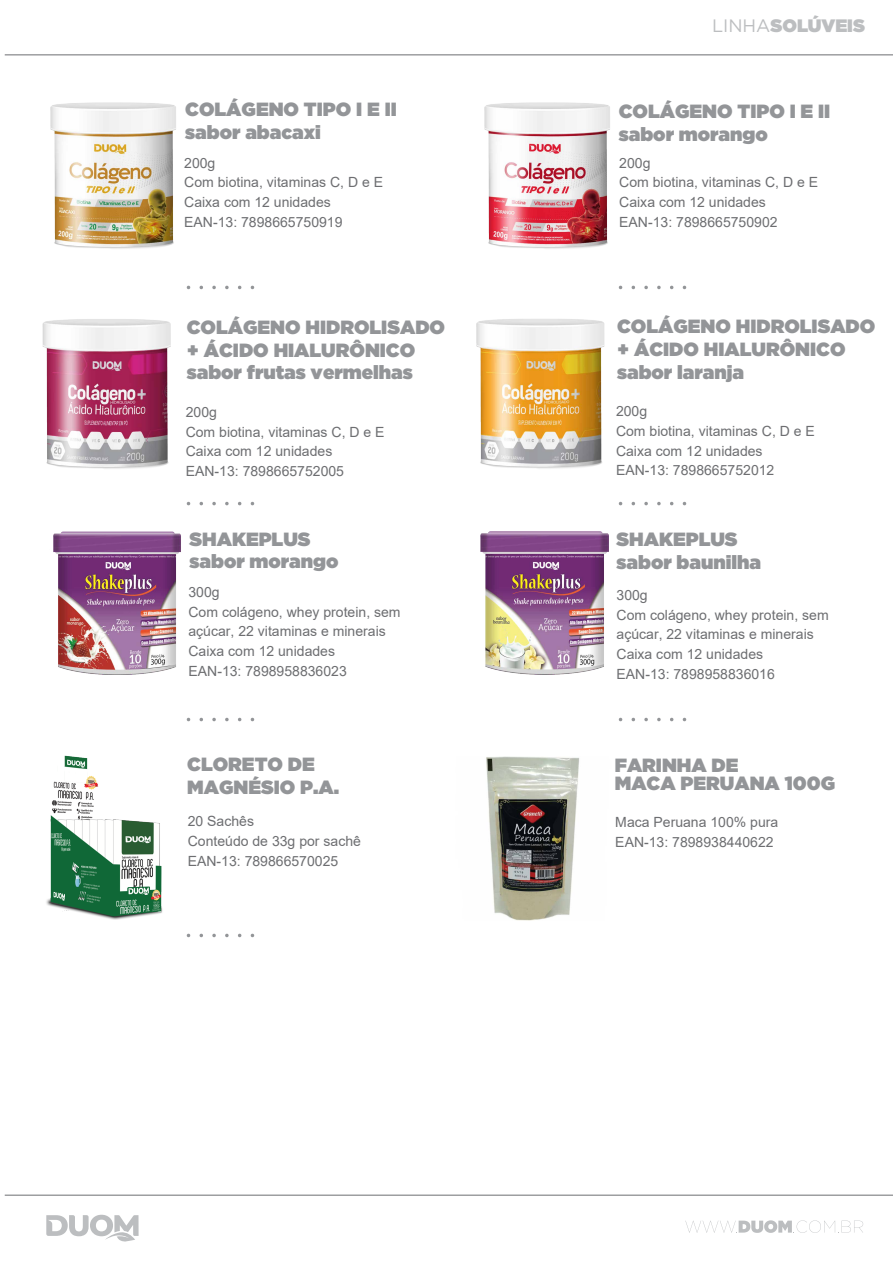
<style>
.page{position:relative;width:893px;height:1263px;background:#fff}
.page>*{position:absolute;margin:0;border:0;box-sizing:border-box;transform-origin:0 0}
.t1{font:900 19.05px/23px "Gotham";color:#939598}
.t2{font:900 18px "Gotham";color:#bcbec0}
.t3{font:14.1px/19.8px "Arial";color:#6d6e71}
.s1{font-weight:400}
</style>
<div class="page">
<hr style="left:5px;top:1195px;width:888px;height:1px;background:#6d6e71">
<svg style="left:685px;top:1220px;width:178px;height:13px"></svg>
<svg style="left:46px;top:1215px;width:93px;height:27px"></svg>
<hr style="left:5px;top:54px;width:888px;height:1px;background:#6d6e71">
<svg style="left:644px;top:718px;width:4px;height:3px"></svg>
<svg style="left:657px;top:718px;width:4px;height:3px"></svg>
<svg style="left:644px;top:502px;width:4px;height:3px"></svg>
<svg style="left:657px;top:502px;width:4px;height:3px"></svg>
<svg style="left:644px;top:286px;width:4px;height:3px"></svg>
<svg style="left:657px;top:286px;width:4px;height:3px"></svg>
<svg style="left:212px;top:718px;width:4px;height:3px"></svg>
<svg style="left:225px;top:718px;width:4px;height:3px"></svg>
<svg style="left:212px;top:502px;width:4px;height:3px"></svg>
<svg style="left:225px;top:502px;width:4px;height:3px"></svg>
<svg style="left:212px;top:286px;width:4px;height:3px"></svg>
<svg style="left:225px;top:286px;width:4px;height:3px"></svg>
<svg style="left:212px;top:934px;width:4px;height:3px"></svg>
<svg style="left:225px;top:934px;width:4px;height:3px"></svg>
<img style="left:50px;top:103px;width:126px;height:146px">
<img style="left:484px;top:103px;width:126px;height:146px">
<img style="left:480px;top:532px;width:129px;height:142px">
<img style="left:53px;top:532px;width:128px;height:142px">
<img style="left:476px;top:319px;width:129px;height:150px">
<img style="left:42px;top:319px;width:129px;height:150px">
<img style="left:46px;top:755px;width:117px;height:164px">
<img style="left:486px;top:757px;width:93px;height:163px">
<h1 class="t1" style="left:185px;top:98px;width:213px">COLÁGENO TIPO I E II sabor abacaxi</h1>
<p class="t3" style="left:184px;top:153px;width:200px">200g<br>Com biotina, vitaminas C, D e E<br>Caixa com 12 unidades<br>EAN-13: 7898665750919</p>
<h1 class="t1" style="left:187px;top:315px;width:260px">COLÁGENO HIDROLISADO + ÁCIDO HIALURÔNICO sabor frutas vermelhas</h1>
<p class="t3" style="left:186px;top:402px;width:200px">200g<br>Com biotina, vitaminas C, D e E<br>Caixa com 12 unidades<br>EAN-13: 7898665752005</p>
<h1 class="t1" style="left:190px;top:527px;width:150px">SHAKEPLUS sabor morango</h1>
<p class="t3" style="left:188px;top:582px;width:214px">300g<br>Com colágeno, whey protein, sem açúcar, 22 vitaminas e minerais<br>Caixa com 12 unidades<br>EAN-13: 7898958836023</p>
<h1 class="t1" style="left:187px;top:752px;width:153px">CLORETO DE<br>MAGNÉSIO P.A.</h1>
<p class="t3" style="left:188px;top:811px;width:175px">20 Sachês<br>Conteúdo de 33g por sachê<br>EAN-13: 789866570025</p>
<p class="t2" style="left:712px;top:16px;width:154px"><span class="s1">LINHA</span>SOLÚVEIS</p>
<h1 class="t1" style="left:619px;top:99px;width:213px">COLÁGENO TIPO I E II sabor morango</h1>
<p class="t3" style="left:619px;top:153px;width:200px">200g<br>Com biotina, vitaminas C, D e E<br>Caixa com 12 unidades<br>EAN-13: 7898665750902</p>
<h1 class="t1" style="left:617px;top:315px;width:260px">COLÁGENO HIDROLISADO + ÁCIDO HIALURÔNICO sabor laranja</h1>
<p class="t3" style="left:616px;top:401px;width:200px">200g<br>Com biotina, vitaminas C, D e E<br>Caixa com 12 unidades<br>EAN-13: 7898665752012</p>
<h1 class="t1" style="left:616px;top:527px;width:146px">SHAKEPLUS sabor baunilha</h1>
<p class="t3" style="left:616px;top:585px;width:214px">300g<br>Com colágeno, whey protein, sem açúcar, 22 vitaminas e minerais<br>Caixa com 12 unidades<br>EAN-13: 7898958836016</p>
<h1 class="t1" style="left:615px;top:755px;width:222px;line-height:18.5px">FARINHA DE<br>MACA PERUANA 100G</h1>
<p class="t3" style="left:615px;top:812px;width:165px">Maca Peruana 100% pura<br>EAN-13: 7898938440622</p>
</div>
